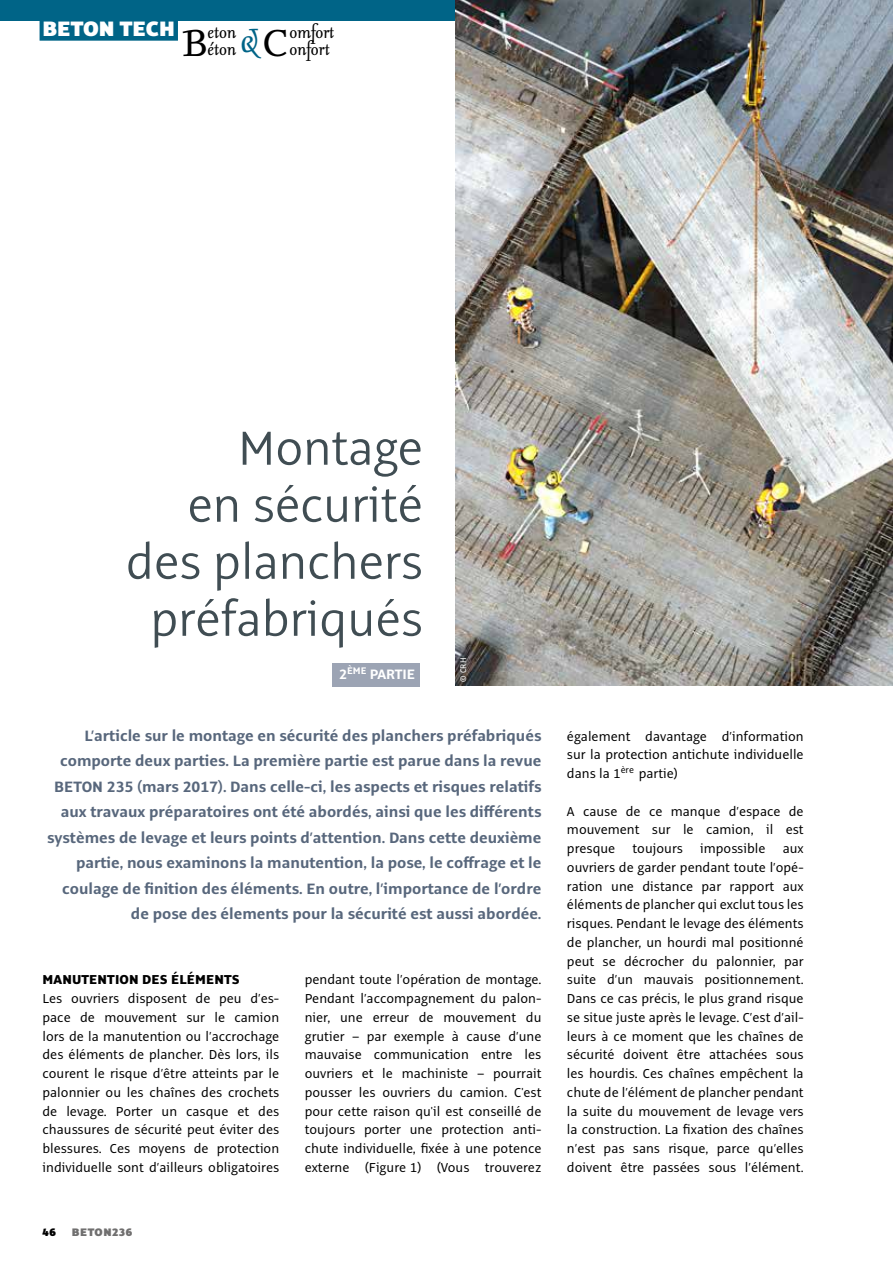
<style>
.page{position:relative;width:893px;height:1263px;background:#fff}
.page>*{position:absolute;margin:0;border:0;box-sizing:border-box;transform-origin:0 0}
.t1{font:300 52.5px/57px "Alto Pro";letter-spacing:-.01em;color:#404d53;text-align:right}
.t2{font:italic 45px "Seria";color:#000}
.t3{font:900 22.95px "Alto Pro";color:#fff}
.t4{font:italic 21.3px/17.7px "Seria";color:#000}
.t5{font:700 16.5px/25.5px "Alto Pro";color:#58677c;text-align:right}
.t6{font:700 15px "Alto Pro";letter-spacing:-.01em;color:#fff}
.t7{font:14.25px/18.8px "Alto Pro";color:#000;text-align:justify}
.t8{font:800 14.25px "Alto Pro";letter-spacing:.01em;color:#000}
.t9{font:900 12px "Alto Pro";letter-spacing:.04em;color:#706f6f}
.t10{font:900 12px "Alto Pro";color:#000}
.t11{font:9px "Alto Pro";color:#fff}
.s1{font-size:40.5px;color:#006487}
</style>
<div class="page">
<div style="left:0;top:0;width:893px;height:21px;background:#006487"></div>
<div style="left:40px;top:18px;width:138px;height:23px;background:#006487"></div>
<div style="left:332px;top:663px;width:87px;height:24px;background:#9ca4b4"></div>
<img style="left:455px;top:0;width:438px;height:686px">
<h3 class="t3" style="left:43px;top:14px;width:134px">BETON TECH</h3>
<h3 class="t4" style="left:289px;top:24px;width:46px">omfort</h3>
<h3 class="t4" style="left:208px;top:24px;width:124px">eton<br>éton <span class="s1">&amp;</span> onfort</h3>
<h2 class="t2" style="left:182px;top:21px;width:107px">B C</h2>
<h1 class="t1" style="left:126px;top:420px;width:299px">Montage<br>en sécurité des planchers préfabriqués</h1>
<p class="t6" style="left:339px;top:665px;width:77px">2<sup>ÈME</sup> PARTIE</p>
<p class="t11" style="left:458px;top:681px;width:25px;rotate:-90deg">© CRH</p>
<p class="t5" style="left:47px;top:723px;width:496px">L’article sur le montage en sécurité des planchers préfabriqués comporte deux parties. La première partie est parue dans la revue BETON 235 (mars 2017). Dans celle-ci, les aspects et risques relatifs aux travaux préparatoires ont été abordés, ainsi que les différents systèmes de levage et leurs points d’attention. Dans cette deuxième partie, nous examinons la manutention, la pose, le coffrage et le coulage de finition des éléments. En outre, l’importance de l’ordre de pose des élements pour la sécurité est aussi abordée.</p>
<p class="t8" style="left:43px;top:971px;width:199px">MANUTENTION DES ÉLÉMENTS</p>
<p class="t7" style="left:43px;top:989px;width:238px">Les ouvriers disposent de peu d’es&shy;pace de mouvement sur le camion lors de la manutention ou l’accrochage des éléments de plancher. Dès lors, ils courent le risque d’être atteints par le palonnier ou les chaînes des crochets de levage. Porter un casque et des chaussures de sécurité peut éviter des blessures. Ces moyens de protection individuelle sont d’ailleurs obligatoires</p>
<p class="t10" style="left:43px;top:1224px;width:15px">46</p>
<p class="t9" style="left:72px;top:1224px;width:62px">BETON236</p>
<p class="t7" style="left:305px;top:970px;width:238px">pendant toute l’opération de montage.<br>Pendant l’accompagnement du palon&shy;nier, une erreur de mouvement du grutier – par exemple à cause d’une mauvaise communication entre les ouvriers et le machiniste – pourrait pousser les ouvriers du camion. C'est pour cette raison qu'il est conseillé de toujours porter une protection anti&shy;chute individuelle, fixée à une potence externe (Figure 1) (Vous trouverez</p>
<p class="t7" style="left:567px;top:727px;width:238px">également davantage d’information sur la protection antichute individuelle dans la 1<sup>ère</sup> partie)</p>
<p class="t7" style="left:567px;top:802px;width:238px">A cause de ce manque d’espace de mouvement sur le camion, il est presque toujours impossible aux ouvriers de garder pendant toute l’opé&shy;ration une distance par rapport aux éléments de plancher qui exclut tous les risques. Pendant le levage des éléments de plancher, un hourdi mal positionné peut se décrocher du palonnier, par suite d’un mauvais positionnement.<br>Dans ce cas précis, le plus grand risque se situe juste après le levage. C’est d’ail&shy;leurs à ce moment que les chaînes de sécurité doivent être attachées sous les hourdis. Ces chaînes empêchent la chute de l’élément de plancher pendant la suite du mouvement de levage vers la construction. La fixation des chaînes n’est pas sans risque, parce qu’elles doivent être passées sous l’élément.</p>
</div>
